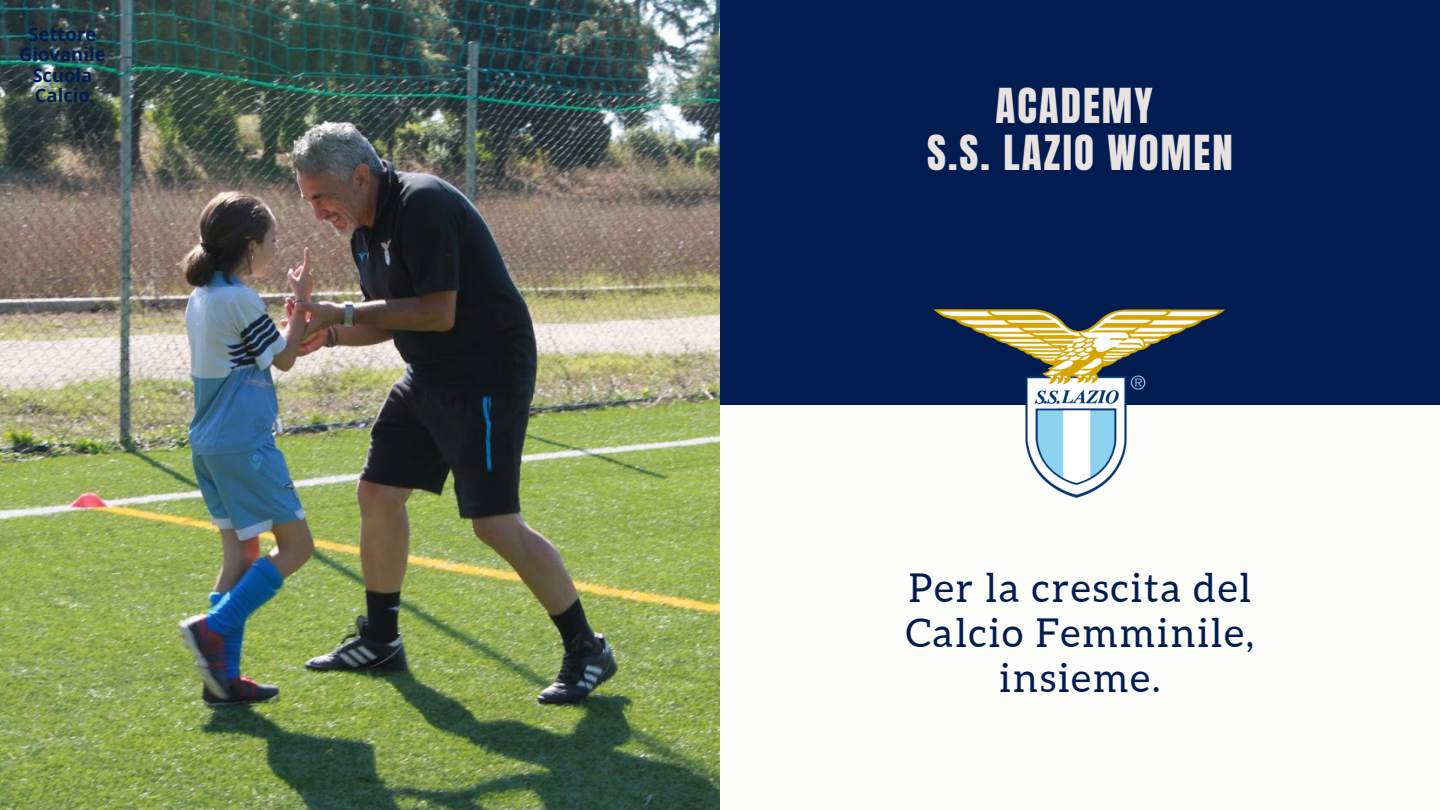
<style>
.page{position:relative;width:1440px;height:810px;background:#fff}
.page>*{position:absolute;margin:0;border:0;box-sizing:border-box;transform-origin:0 0}
.t1{font:41px "Anton";letter-spacing:.05em;color:#e8e2e0}
.t2{font:39.8px/45px "Aleo";letter-spacing:.05em;color:#011c50;text-align:center}
.t3{font:700 18.5px "Open Sans";color:#011c50}
</style>
<div class="page">
<div style="left:720px;top:0;width:720px;height:405px;background:#011c50"></div>
<img style="left:933px;top:309px;width:292px;height:189px">
<img style="left:0;top:0;width:720px;height:810px">
<p class="t3" style="left:28px;top:21px;width:69px">Settore</p>
<p class="t3" style="left:19px;top:42px;width:88px">Giovanile</p>
<p class="t3" style="left:32px;top:62px;width:62px">Scuola</p>
<p class="t3" style="left:35px;top:82px;width:57px">Calcio</p>
<p class="t1" style="left:995px;top:77px;width:159px">ACADEMY</p>
<p class="t1" style="left:927px;top:123px;width:307px">S.S. LAZIO WOMEN</p>
<p class="t2" style="left:906px;top:565px;width:350px">Per la crescita del<br>Calcio Femminile, insieme.</p>
</div>
